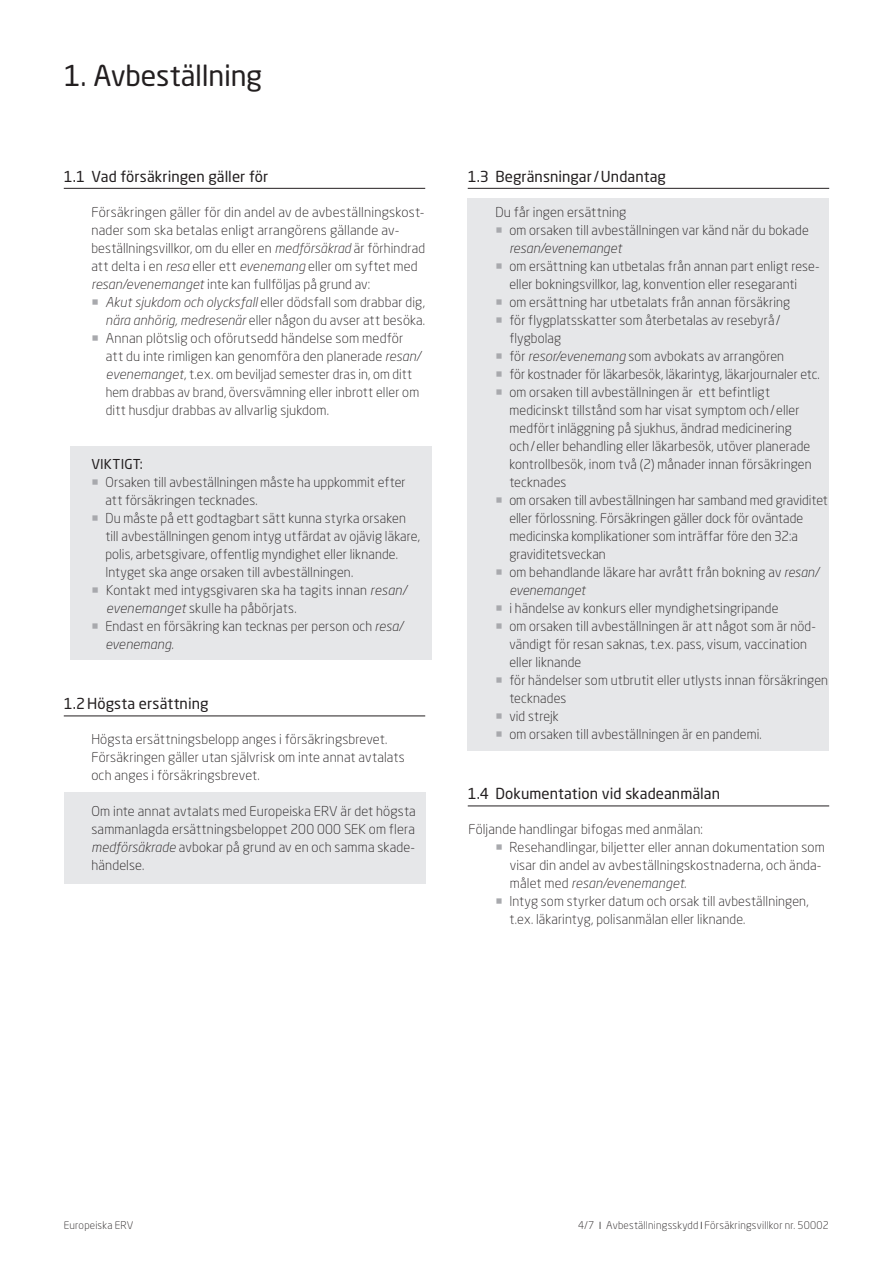
<style>
.page{position:relative;width:893px;height:1263px;background:#fff}
.page>*{position:absolute;margin:0;border:0;box-sizing:border-box;transform-origin:0 0}
.Kapitel{font:28.5px "Neo Sans W1 G";letter-spacing:-.01em;color:#231f20}
.Underkapitel{font:15px "Neo Sans W1 G";letter-spacing:.005em;color:#231f20}
.Brød_m__indryk{font:300 13.5px/18px "Neo Sans W1 G";letter-spacing:.01em;color:#231f20}
.Brød_m__indryk___bul{font:300 13.5px "Neo Sans W1 G";letter-spacing:.01em;color:#231f20}
.Brød_m__indryk-2{font:13.5px "Neo Sans W1 G";letter-spacing:.015em;color:#231f20}
.t1{font:300 10.5px "Neo Sans W1 G";letter-spacing:.02em;color:#231f20}
.s1{font-family:"Neo Sans Pro";font-style:italic}
.s2{color:#a8a9ad}
</style>
<div class="page">
<div style="left:64px;top:793px;width:361px;height:91px;background:#e6e7e9"></div>
<div style="left:468px;top:198px;width:361px;height:553px;background:#e6e7e9"></div>
<div style="left:70px;top:446px;width:362px;height:213px;background:#e6e7e9"></div>
<hr style="left:64px;top:188px;width:361px;height:1px;background:#231f20">
<hr style="left:64px;top:715px;width:361px;height:1px;background:#231f20">
<hr style="left:468px;top:188px;width:361px;height:1px;background:#231f20">
<hr style="left:468px;top:805px;width:361px;height:1px;background:#231f20">
<p class="Kapitel" style="left:64px;top:58px;width:200px">1. Avbeställning</p>
<p class="Underkapitel" style="left:64px;top:167px;width:206px">1.1 Vad försäkringen gäller för</p>
<p class="Brød_m__indryk" style="left:91px;top:202px;width:335px">Försäkringen gäller för din andel av de avbeställningskost&shy;nader som ska betalas enligt arrangörens gällande av&shy;beställningsvillkor, om du eller en <span class="s1">medförsäkrad</span> är förhindrad att delta i en <span class="s1">resa</span> eller ett <span class="s1">evenemang</span> eller om syftet med <span class="s1">resan/evenemanget</span> inte kan fullföljas på grund av:</p>
<p class="Brød_m__indryk" style="left:91px;top:292px;width:335px;text-align:right"><span class="s2">○</span> <span class="s1">Akut sjukdom och olycksfall</span> eller dödsfall som drabbar dig, <span class="s1">nära anhörig, medresenär</span> eller någon du avser att besöka.</p>
<p class="Brød_m__indryk" style="left:106px;top:328px;width:316px;text-indent:-14px"><span class="s2">○</span> Annan plötslig och oförutsedd händelse som medför att du inte rimligen kan genomföra den planerade <span class="s1">resan/ evenemanget</span>, t.ex. om beviljad semester dras in, om ditt hem drabbas av brand, översvämning eller inbrott eller om ditt husdjur drabbas av allvarlig sjukdom.</p>
<p class="Brød_m__indryk-2" style="left:91px;top:455px;width:53px">VIKTIGT:</p>
<p class="Brød_m__indryk" style="left:106px;top:472px;width:302px;text-indent:-14px"><span class="s2">○</span> Orsaken till avbeställningen måste ha uppkommit efter att försäkringen tecknades.</p>
<p class="Brød_m__indryk" style="left:105px;top:508px;width:316px;text-indent:-14px"><span class="s2">○</span> Du måste på ett godtagbart sätt kunna styrka orsaken till avbeställningen genom intyg utfärdat av ojävig läkare, polis, arbetsgivare, offentlig myndighet eller liknande.<br>Intyget ska ange orsaken till avbeställningen.</p>
<p class="Brød_m__indryk" style="left:106px;top:580px;width:302px;text-indent:-15px"><span class="s2">○</span> Kontakt med intygsgivaren ska ha tagits innan <span class="s1">resan/ evenemanget</span> skulle ha påbörjats.</p>
<p class="Brød_m__indryk" style="left:105px;top:616px;width:299px;text-indent:-14px"><span class="s2">○</span> Endast en försäkring kan tecknas per person och <span class="s1">resa/ evenemang.</span></p>
<p class="Underkapitel" style="left:64px;top:694px;width:146px">1.2Högsta ersättning</p>
<p class="Brød_m__indryk" style="left:91px;top:730px;width:315px">Högsta ersättningsbelopp anges i försäkringsbrevet.<br>Försäkringen gäller utan självrisk om inte annat avtalats och anges i försäkringsbrevet.</p>
<p class="Brød_m__indryk" style="left:91px;top:802px;width:326px;text-align:justify">Om inte annat avtalats med Europeiska ERV är det högsta sammanlagda ersättningsbeloppet 200 000 SEK om flera <span class="s1">medförsäkrade</span> avbokar på grund av en och samma skade&shy;händelse.</p>
<p class="Underkapitel" style="left:468px;top:167px;width:200px">1.3 Begränsningar/Undantag</p>
<p class="Brød_m__indryk" style="left:495px;top:202px;width:133px">Du får ingen ersättning</p>
<p class="Brød_m__indryk" style="left:509px;top:220px;width:301px;text-indent:-14px"><span class="s2">○</span> om orsaken till avbeställningen var känd när du bokade <span class="s1">resan/evenemanget</span></p>
<p class="Brød_m__indryk" style="left:509px;top:256px;width:312px;text-indent:-14px"><span class="s2">○</span> om ersättning kan utbetalas från annan part enligt rese&shy;eller bokningsvillkor, lag, konvention eller resegaranti</p>
<p class="Brød_m__indryk" style="left:495px;top:292px;width:296px"><span class="s2">○</span> om ersättning har utbetalats från annan försäkring</p>
<p class="Brød_m__indryk" style="left:509px;top:310px;width:273px;text-indent:-14px"><span class="s2">○</span> för flygplatsskatter som återbetalas av resebyrå / flygbolag</p>
<p class="Brød_m__indryk" style="left:495px;top:346px;width:290px"><span class="s2">○</span> för <span class="s1">resor/evenemang</span> som avbokats av arrangören</p>
<p class="Brød_m__indryk" style="left:495px;top:364px;width:326px"><span class="s2">○</span> för kostnader för läkarbesök, läkarintyg, läkarjournaler etc.</p>
<p class="Brød_m__indryk" style="left:509px;top:382px;width:304px;text-indent:-14px"><span class="s2">○</span> om orsaken till avbeställningen är ett befintligt medicinskt tillstånd som har visat symptom och/eller medfört inläggning på sjukhus, ändrad medicinering och/eller behandling eller läkarbesök, utöver planerade kontrollbesök, inom två (2) månader innan försäkringen tecknades</p>
<p class="Brød_m__indryk" style="left:509px;top:490px;width:320px;text-indent:-14px"><span class="s2">○</span> om orsaken till avbeställningen har samband med graviditet eller förlossning. Försäkringen gäller dock för oväntade medicinska komplikationer som inträffar före den 32:a graviditetsveckan</p>
<p class="Brød_m__indryk" style="left:509px;top:562px;width:311px;text-indent:-14px"><span class="s2">○</span> om behandlande läkare har avrått från bokning av <span class="s1">resan/ evenemanget</span></p>
<p class="Brød_m__indryk" style="left:495px;top:598px;width:285px"><span class="s2">○</span> i händelse av konkurs eller myndighetsingripande</p>
<p class="Brød_m__indryk" style="left:509px;top:616px;width:307px;text-indent:-14px"><span class="s2">○</span> om orsaken till avbeställningen är att något som är nöd&shy;vändigt för resan saknas, t.ex. pass, visum, vaccination eller liknande</p>
<p class="Brød_m__indryk" style="left:509px;top:670px;width:320px;text-indent:-14px"><span class="s2">○</span> för händelser som utbrutit eller utlysts innan försäkringen tecknades</p>
<p class="Brød_m__indryk" style="left:495px;top:706px;width:65px"><span class="s2">○</span> vid strejk</p>
<p class="Brød_m__indryk" style="left:495px;top:724px;width:268px"><span class="s2">○</span> om orsaken till avbeställningen är en pandemi.</p>
<p class="Underkapitel" style="left:468px;top:784px;width:254px">1.4 Dokumentation vid skadeanmälan</p>
<p class="Brød_m__indryk___bul" style="left:468px;top:821px;width:236px">Följande handlingar bifogas med anmälan:</p>
<p class="Brød_m__indryk" style="left:510px;top:838px;width:316px;text-indent:-15px"><span class="s2">○</span> Resehandlingar, biljetter eller annan dokumentation som visar din andel av avbeställningskostnaderna, och ända&shy;målet med <span class="s1">resan/evenemanget.</span></p>
<p class="Brød_m__indryk" style="left:510px;top:892px;width:300px;text-indent:-14px"><span class="s2">○</span> Intyg som styrker datum och orsak till avbeställningen, t.ex. läkarintyg, polisanmälan eller liknande.</p>
<p class="t1" style="left:64px;top:1219px;width:71px">Europeiska ERV</p>
<p class="t1" style="left:578px;top:1219px;width:252px">4/7 Avbeställningsskydd Försäkringsvillkor nr. 50002</p>
</div>
